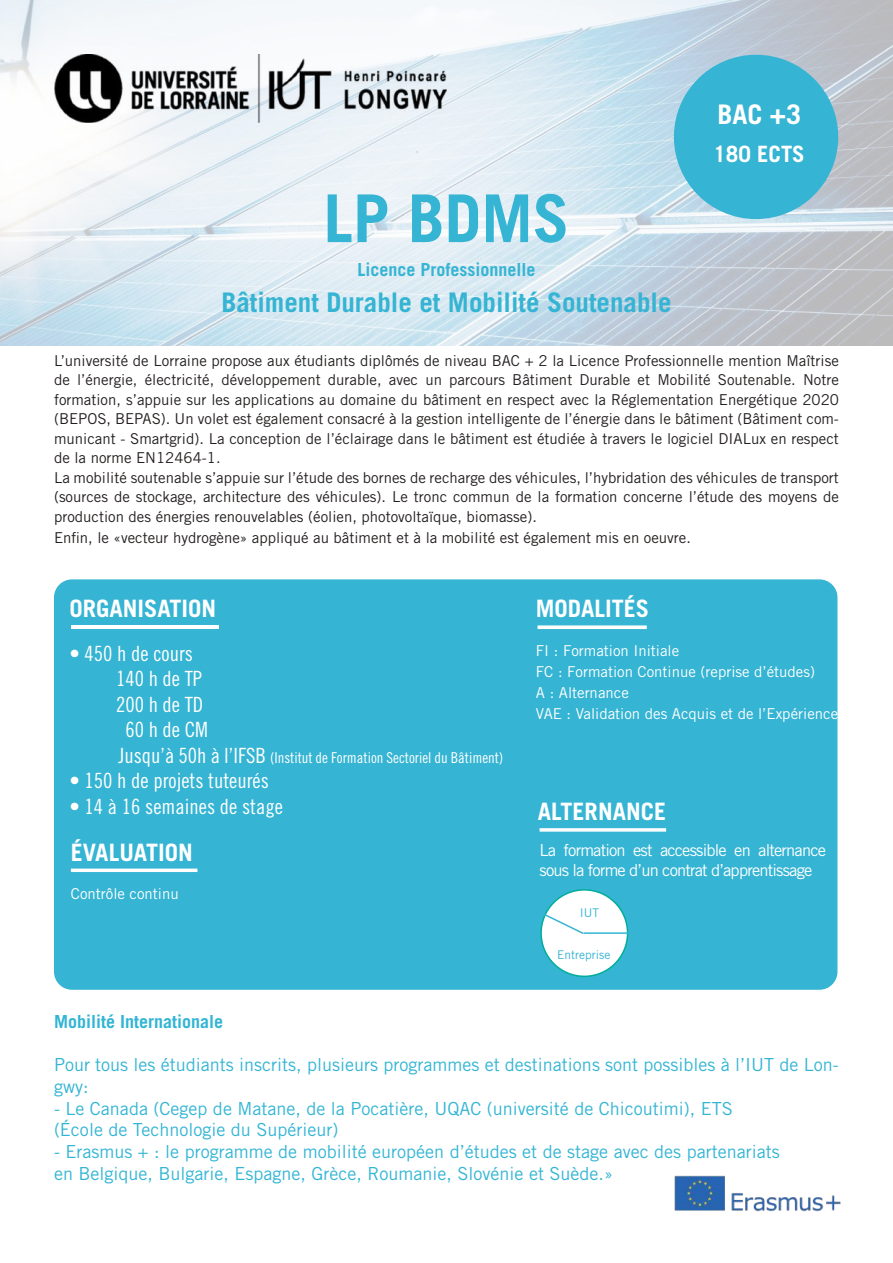
<style>
.page{position:relative;width:893px;height:1263px;background:#fff}
.page>*{position:absolute;margin:0;border:0;box-sizing:border-box;transform-origin:0 0}
.t1{font:700 66px "Trade Gothic LT Std";color:#35b4d3}
.t2{font:700 27px "Trade Gothic LT Std";color:#35b4d3}
.t3{font:700 27px "Trade Gothic LT Std";color:#fff}
.t4{font:700 24px "Trade Gothic LT Std";color:#fff}
.t5{font:700 22.5px "Trade Gothic LT Std";color:#fff}
.t6{font:21px "Trade Gothic LT Std Cn 18";color:#fff}
.t7{font:18px/21.6px "Trade Gothic LT Std";color:#33b5d4}
.t8{font:700 18px "Trade Gothic LT Std";color:#35b4d3}
.t9{font:700 18px "Trade Gothic LT Std";color:#33b5d4}
.t10{font:16.5px/19.8px "Trade Gothic LT Std";letter-spacing:-.05em;color:#fff}
.t11{font:15px/19.5px "Trade Gothic LT Std";color:#241f1f}
.t12{font:15px/21px "Trade Gothic LT Std";color:#fff}
.t13{font:15px "Trade Gothic LT Std Cn 18";color:#fff}
.t14{font:12px "Trade Gothic LT Std";color:#35b4d3}
.s1{font-size:21px}
</style>
<div class="page">
<img style="left:0;top:0;width:893px;height:346px">
<div style="left:54px;top:579px;width:783px;height:411px;background:#35b4d3;border-radius:18px"></div>
<img style="left:54px;top:55px;width:392px;height:67px">
<div style="left:674px;top:55px;width:164px;height:164px;background:#35b4d3;border-radius:50%"></div>
<hr style="left:71px;top:625px;width:147px;height:3px;background:#fff">
<svg style="left:537px;top:625px;width:110px;height:4px"></svg>
<svg style="left:540px;top:828px;width:126px;height:4px"></svg>
<div style="left:541px;top:890px;width:87px;height:86px;background:#fff;border-radius:50%"></div>
<div style="left:540px;top:889px;width:88px;height:88px;border:2px solid #00ae9a;border-radius:50%"></div>
<svg style="left:540px;top:903px;width:44px;height:32px"></svg>
<hr style="left:584px;top:932px;width:65px;height:2px;background:#35b4d3">
<svg style="left:71px;top:868px;width:126px;height:4px"></svg>
<img style="left:674px;top:1175px;width:167px;height:37px">
<h2 class="t3" style="left:717px;top:97px;width:85px">BAC +3</h2>
<h1 class="t1" style="left:324px;top:178px;width:247px">LP BDMS</h1>
<p class="t8" style="left:357px;top:258px;width:180px">Licence Professionnelle</p>
<h2 class="t2" style="left:221px;top:285px;width:452px">Bâtiment Durable et Mobilité Soutenable</h2>
<h3 class="t5" style="left:713px;top:140px;width:93px">180 ECTS</h3>
<p class="t11" style="left:54px;top:351px;width:786px">L’université de Lorraine propose aux étudiants diplômés de niveau BAC + 2 la Licence Professionnelle mention Maîtrise de l’énergie, électricité, développement durable, avec un parcours Bâtiment Durable et Mobilité Soutenable. Notre formation, s’appuie sur les applications au domaine du bâtiment en respect avec la Réglementation Energétique 2020 (BEPOS, BEPAS). Un volet est également consacré à la gestion intelligente de l’énergie dans le bâtiment (Bâtiment com&shy;municant - Smartgrid). La conception de l’éclairage dans le bâtiment est étudiée à travers le logiciel DIALux en respect de la norme EN12464-1.<br>La mobilité soutenable s’appuie sur l’étude des bornes de recharge des véhicules, l’hybridation des véhicules de transport (sources de stockage, architecture des véhicules). Le tronc commun de la formation concerne l’étude des moyens de production des énergies renouvelables (éolien, photovoltaïque, biomasse).</p>
<p class="t11" style="left:54px;top:528px;width:638px">Enfin, le «vecteur hydrogène» appliqué au bâtiment et à la mobilité est également mis en oeuvre.</p>
<h3 class="t4" style="left:69px;top:593px;width:148px">ORGANISATION</h3>
<h3 class="t6" style="left:69px;top:641px;width:125px">• 450 h de cours</h3>
<h3 class="t6" style="left:116px;top:666px;width:88px">140 h de TP</h3>
<h3 class="t6" style="left:116px;top:692px;width:89px">200 h de TD</h3>
<h3 class="t6" style="left:125px;top:717px;width:84px">60 h de CM</h3>
<p class="t13" style="left:119px;top:748px;width:386px"><span class="s1">Jusqu’à 50h à l’IFSB</span> (Institut de Formation Sectoriel du Bâtiment)</p>
<h3 class="t6" style="left:69px;top:768px;width:201px">• 150 h de projets tuteurés</h3>
<h3 class="t6" style="left:69px;top:794px;width:215px">• 14 à 16 semaines de stage</h3>
<h3 class="t4" style="left:71px;top:838px;width:123px">ÉVALUATION</h3>
<p class="t12" style="left:71px;top:883px;width:109px">Contrôle continu</p>
<h3 class="t4" style="left:536px;top:593px;width:115px">MODALITÉS</h3>
<p class="t12" style="left:536px;top:640px;width:304px">FI : Formation Initiale<br>FC : Formation Continue (reprise d’études)<br>A : Alternance<br>VAE : Validation des Acquis et de l’Expérience</p>
<h3 class="t4" style="left:538px;top:797px;width:130px">ALTERNANCE</h3>
<p class="t10" style="left:540px;top:840px;width:288px">La formation est accessible en alternance sous la forme d’un contrat d’apprentissage</p>
<p class="t14" style="left:580px;top:905px;width:21px">IUT</p>
<p class="t14" style="left:557px;top:947px;width:55px">Entreprise</p>
<p class="t9" style="left:54px;top:1011px;width:171px">Mobilité Internationale</p>
<p class="t7" style="left:54px;top:1054px;width:786px">Pour tous les étudiants inscrits, plusieurs programmes et destinations sont possibles à l’IUT de Lon&shy;gwy:</p>
<p class="t7" style="left:54px;top:1097px;width:680px">- Le Canada (Cegep de Matane, de la Pocatière, UQAC (université de Chicoutimi), ETS (École de Technologie du Supérieur)</p>
<p class="t7" style="left:54px;top:1140px;width:727px">- Erasmus + : le programme de mobilité européen d’études et de stage avec des partenariats en Belgique, Bulgarie, Espagne, Grèce, Roumanie, Slovénie et Suède.»</p>
</div>
